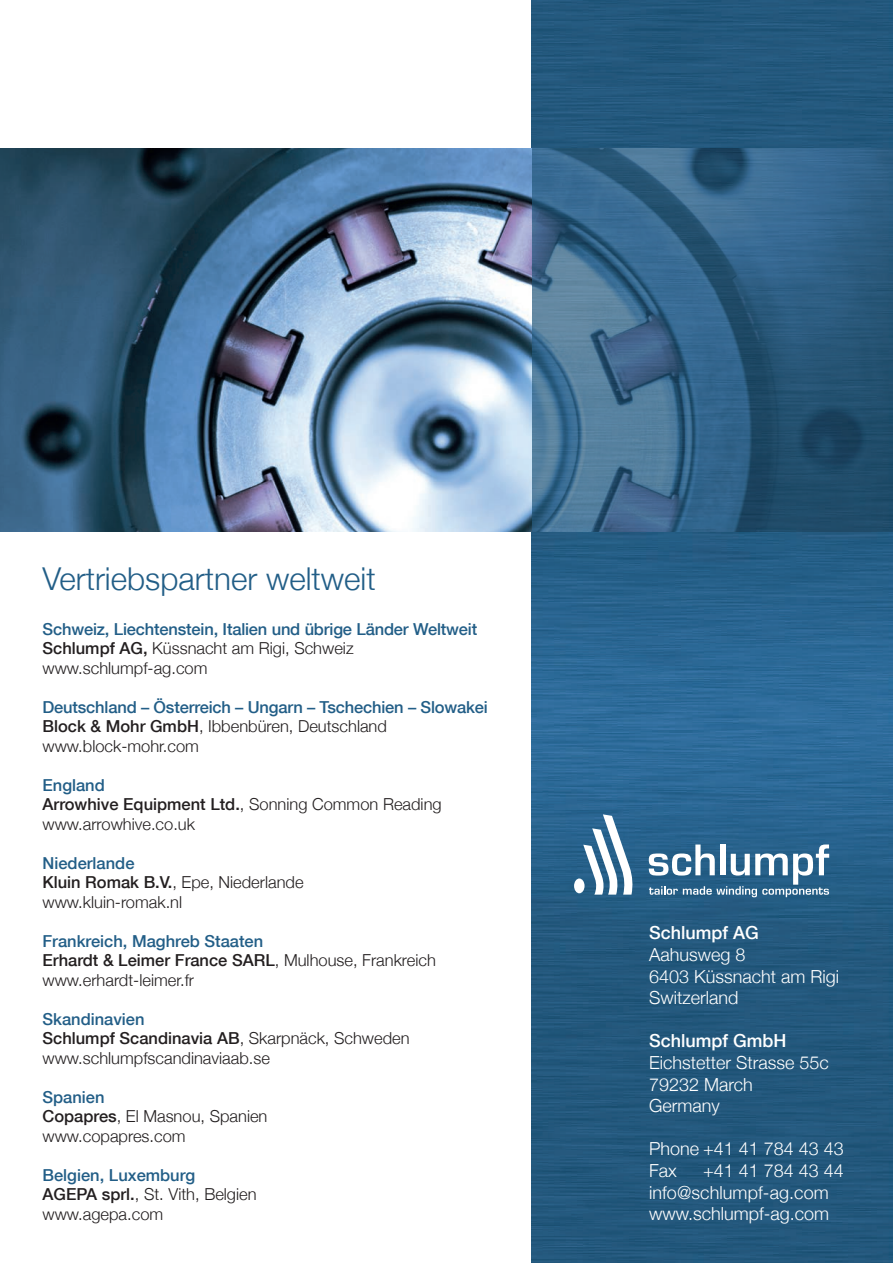
<style>
.page{position:relative;width:893px;height:1263px;background:#fff}
.page>*{position:absolute;margin:0;border:0;box-sizing:border-box;transform-origin:0 0}
.t1{font:300 31.5px "Helvetica Neue";color:#225e87}
.t2{font:300 18px/21.6px "Helvetica Neue";color:#fff}
.t3{font:500 18px "Helvetica Neue";color:#fff}
.t4{font:300 16.5px/19.5px "Helvetica Neue";color:#231f20}
.t5{font:500 16.5px/19.5px "Helvetica Neue";letter-spacing:-.01em;color:#225e87}
.s1{color:#231f20}
.s2{font-weight:300;color:#231f20}
.s3{font-weight:500;color:#225e87}
.s4{font-weight:500}
</style>
<div class="page">
<img style="left:531px;top:0;width:362px;height:1263px">
<div style="left:574px;top:878px;width:11px;height:15px;background:#fff;border-radius:50%"></div>
<svg style="left:649px;top:844px;width:180px;height:53px"></svg>
<svg style="left:583px;top:814px;width:50px;height:81px"></svg>
<img style="left:0;top:149px;width:893px;height:382px">
<h1 class="t1" style="left:43px;top:553px;width:335px">Vertriebspartner weltweit</h1>
<p class="t5" style="left:43px;top:618px;width:436px">Schweiz, Liechtenstein, Italien und übrige Länder Weltweit<br><span class="s1">Schlumpf AG,</span> <span class="s2">Küssnacht am Rigi, Schweiz www.schlumpf-ag.com</span></p>
<p class="t5" style="left:43px;top:696px;width:447px">Deutschland – Österreich – Ungarn – Tschechien – Slowakei<br><span class="s1">Block &amp; Mohr GmbH</span><span class="s2">, Ibbenbüren, Deutschland www.block-mohr.com</span></p>
<p class="t4" style="left:43px;top:774px;width:401px"><span class="s3">England<br></span><span class="s4">Arrowhive Equipment Ltd.</span>, Sonning Common Reading www.arrowhive.co.uk</p>
<p class="t4" style="left:43px;top:852px;width:263px"><span class="s3">Niederlande<br></span><span class="s4">Kluin Romak B.V.</span>, Epe, Niederlande www.kluin-romak.nl</p>
<p class="t4" style="left:43px;top:930px;width:395px"><span class="s3">Frankreich, Maghreb Staaten<br></span><span class="s4">Erhardt &amp; Leimer France SARL</span>, Mulhouse, Frankreich www.erhardt-leimer.fr</p>
<p class="t4" style="left:43px;top:1008px;width:369px"><span class="s3">Skandinavien<br></span><span class="s4">Schlumpf Scandinavia AB</span>, Skarpnäck, Schweden www.schlumpfscandinaviaab.se</p>
<p class="t4" style="left:43px;top:1086px;width:226px"><span class="s3">Spanien<br></span><span class="s4">Copapres</span>, El Masnou, Spanien www.copapres.com</p>
<p class="t4" style="left:43px;top:1164px;width:216px"><span class="s3">Belgien, Luxemburg<br></span><span class="s4">AGEPA sprl.</span>, St. Vith, Belgien www.agepa.com</p>
<p class="t3" style="left:649px;top:918px;width:111px">Schlumpf AG</p>
<p class="t2" style="left:649px;top:943px;width:192px">Aahusweg 8<br>6403 Küssnacht am Rigi<br>Switzerland</p>
<p class="t3" style="left:649px;top:1026px;width:139px">Schlumpf GmbH</p>
<p class="t2" style="left:649px;top:1051px;width:181px">Eichstetter Strasse 55c<br>79232 March<br>Germany</p>
<p class="t2" style="left:649px;top:1137px;width:196px">Phone +41 41 784 43 43<br>Fax</p>
<p class="t2" style="left:649px;top:1159px;width:196px;text-indent:54px">+41 41 784 43 44 info@schlumpf-ag.com www.schlumpf-ag.com</p>
</div>
